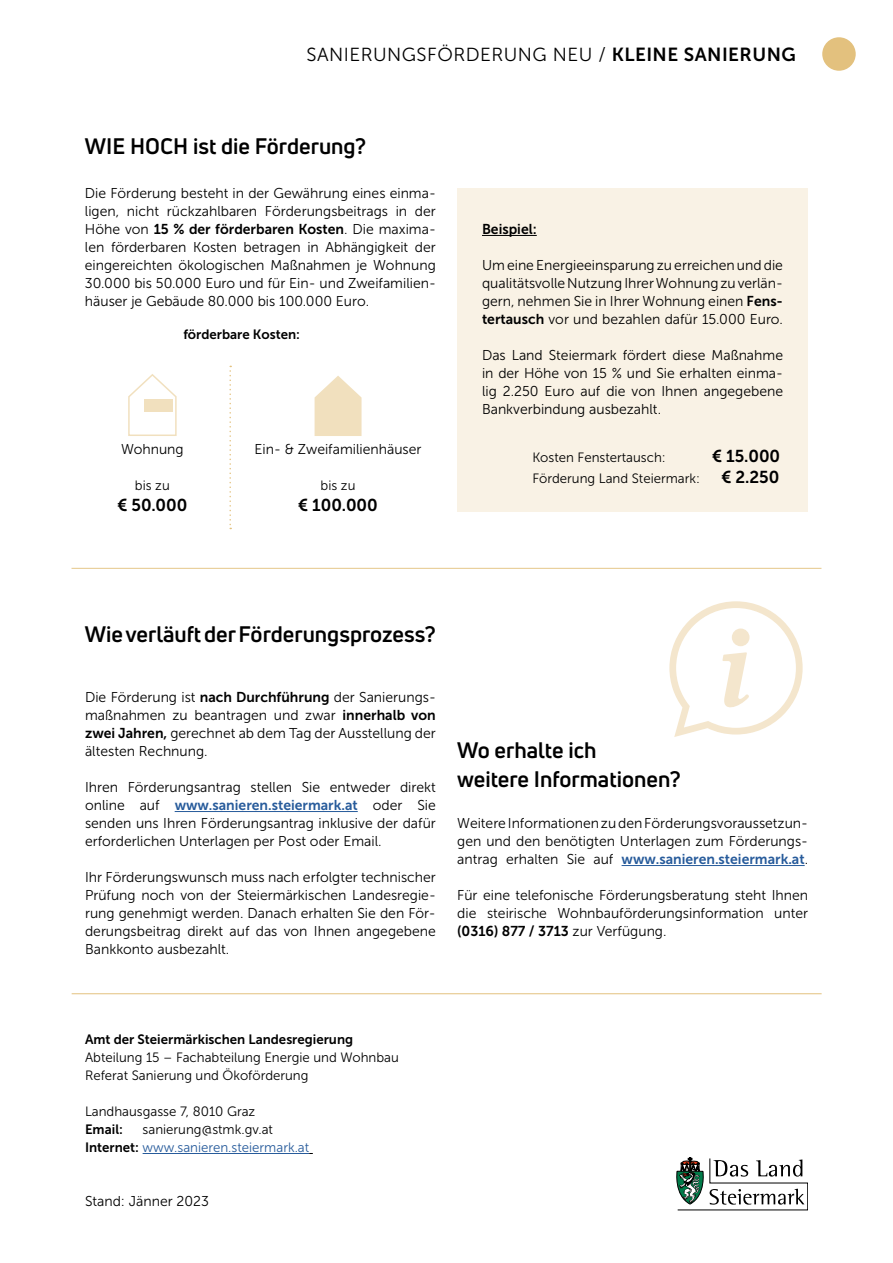
<style>
.page{position:relative;width:893px;height:1263px;background:#fff}
.page>*{position:absolute;margin:0;border:0;box-sizing:border-box;transform-origin:0 0}
.t1{font:700 22.05px/29.4px "Uni Neue";color:#000}
.t2{font:18.9px "Museo Sans 300";letter-spacing:.025em;color:#000}
.t3{font:17.1px "Museo Sans 700";color:#000}
.t4{font:14.25px/18px "Museo Sans 300";color:#000;text-align:justify}
.t5{font:14.25px "Museo Sans 700";color:#275b9b}
.t6{font:14.25px "Museo Sans 700";color:#000}
.t7{font:13.5px/18px "Museo Sans 300";color:#000}
.t8{font:13.5px "Museo Sans 700";color:#000}
.t9{font:13.5px/18px "Museo Sans 300";color:#275b9b}
.s1{font-family:"Museo Sans 700"}
.s2{font-family:"Museo Sans 300"}
.s3{font-family:"Museo Sans 700";font-size:17.1px}
.s4{font-family:"Museo Sans 300";color:#000}
.s5{color:#000}
.s6{font-family:"Museo Sans 700";color:#000}
</style>
<div class="page">
<svg style="left:677px;top:1157px;width:131px;height:53px"></svg>
<hr style="left:143px;top:1153px;width:166px;height:1px;background:#275b9b">
<hr style="left:72px;top:993px;width:750px;height:1px;background:#e3c17e">
<div style="left:822px;top:37px;width:34px;height:34px;background:#e3c17e;border-radius:50%"></div>
<div style="left:458px;top:189px;width:350px;height:323px;background:#f9f2e5"></div>
<hr style="left:175px;top:811px;width:183px;height:1px;background:#275b9b">
<hr style="left:622px;top:865px;width:183px;height:1px;background:#275b9b">
<hr style="left:482px;top:235px;width:55px;height:1px;background:#000">
<svg style="left:315px;top:376px;width:47px;height:60px"></svg>
<svg style="left:128px;top:374px;width:49px;height:62px"></svg>
<div style="left:144px;top:400px;width:28px;height:12px;background:#f1e0be"></div>
<svg style="left:229px;top:366px;width:2px;height:163px"></svg>
<hr style="left:72px;top:568px;width:749px;height:1px;background:#e3c17e">
<svg style="left:669px;top:601px;width:134px;height:136px"></svg>
<h2 class="t2" style="left:307px;top:44px;width:491px">SANIERUNGSFÖRDERUNG NEU / <span class="s1">KLEINE SANIERUNG</span></h2>
<h1 class="t1" style="left:85px;top:131px;width:283px">WIE HOCH ist die Förderung?</h1>
<p class="t4" style="left:85px;top:184px;width:352px">Die Förderung besteht in der Gewährung eines einma&shy;ligen, nicht rückzahlbaren Förderungsbeitrags in der</p>
<p class="t6" style="left:85px;top:221px;width:352px"><span class="s2">Höhe von</span> 15 % der förderbaren Kosten<span class="s2">. Die maxima-</span></p>
<p class="t4" style="left:85px;top:238px;width:353px">len förderbaren Kosten betragen in Abhängigkeit der eingereichten ökologischen Maßnahmen je Wohnung 30.000 bis 50.000 Euro und für Ein- und Zweifamilien&shy;häuser je Gebäude 80.000 bis 100.000 Euro.</p>
<p class="t8" style="left:183px;top:327px;width:118px">förderbare Kosten:</p>
<p class="t4" style="left:121px;top:440px;width:64px">Wohnung</p>
<p class="t4" style="left:255px;top:440px;width:168px">Ein- &amp; Zweifamilienhäuser</p>
<p class="t7" style="left:321px;top:476px;width:36px">bis zu</p>
<p class="t3" style="left:298px;top:495px;width:81px">€ 100.000</p>
<p class="t7" style="left:135px;top:476px;width:36px">bis zu</p>
<p class="t3" style="left:117px;top:495px;width:71px">€ 50.000</p>
<p class="t6" style="left:482px;top:221px;width:56px">Beispiel:</p>
<p class="t4" style="left:482px;top:256px;width:303px">Um eine Energieeinsparung zu erreichen und die qualitätsvolle Nutzung Ihrer Wohnung zu verlän&shy;gern, nehmen Sie in Ihrer Wohnung einen <span class="s1">Fens&shy;tertausch</span> vor und bezahlen dafür 15.000 Euro.</p>
<p class="t4" style="left:482px;top:346px;width:303px">Das Land Steiermark fördert diese Maßnahme in der Höhe von 15 % und Sie erhalten einma&shy;lig 2.250 Euro auf die von Ihnen angegebene Bankverbindung ausbezahlt.</p>
<p class="t7" style="left:532px;top:449px;width:135px">Kosten Fenstertausch:</p>
<p class="t3" style="left:712px;top:447px;width:70px">€ 15.000</p>
<p class="t7" style="left:532px;top:469px;width:249px">Förderung Land Steiermark: <span class="s3">€ 2.250</span></p>
<h1 class="t1" style="left:85px;top:619px;width:352px">Wie verläuft der Förderungsprozess?</h1>
<p class="t4" style="left:85px;top:688px;width:352px">Die Förderung ist <span class="s1">nach Durchführung</span> der Sanierungs&shy;maßnahmen zu beantragen und zwar <span class="s1">innerhalb von zwei Jahren,</span> gerechnet ab dem Tag der Ausstellung der ältesten Rechnung.</p>
<p class="t4" style="left:85px;top:778px;width:352px">Ihren Förderungsantrag stellen Sie entweder direkt</p>
<p class="t5" style="left:85px;top:797px;width:352px"><span class="s4">online auf</span> www.sanieren.steiermark.at <span class="s4">oder Sie</span></p>
<p class="t4" style="left:85px;top:814px;width:352px">senden uns Ihren Förderungsantrag inklusive der dafür erforderlichen Unterlagen per Post oder Email.</p>
<p class="t4" style="left:85px;top:868px;width:352px">Ihr Förderungswunsch muss nach erfolgter technischer Prüfung noch von der Steiermärkischen Landesregie&shy;rung genehmigt werden. Danach erhalten Sie den För&shy;derungsbeitrag direkt auf das von Ihnen angegebene Bankkonto ausbezahlt.</p>
<h1 class="t1" style="left:457px;top:735px;width:225px">Wo erhalte ich<br>weitere Informationen?</h1>
<p class="t4" style="left:457px;top:814px;width:352px">Weitere Informationen zu den Förderungsvoraussetzun&shy;gen und den benötigten Unterlagen zum Förderungs-</p>
<p class="t5" style="left:457px;top:851px;width:352px"><span class="s4">antrag erhalten Sie auf</span> www.sanieren.steiermark.at<span class="s4">.</span></p>
<p class="t4" style="left:457px;top:886px;width:352px">Für eine telefonische Förderungsberatung steht Ihnen die steirische Wohnbauförderungsinformation unter</p>
<p class="t6" style="left:457px;top:923px;width:211px">(0316) 877 / 3713 <span class="s2">zur Verfügung.</span></p>
<p class="t8" style="left:85px;top:1032px;width:270px">Amt der Steiermärkischen Landesregierung</p>
<p class="t7" style="left:85px;top:1048px;width:315px">Abteilung 15 – Fachabteilung Energie und Wohnbau<br>Referat Sanierung und Ökoförderung</p>
<p class="t7" style="left:85px;top:1102px;width:172px">Landhausgasse 7, 8010 Graz</p>
<p class="t8" style="left:85px;top:1122px;width:39px">Email:</p>
<p class="t9" style="left:85px;top:1120px;width:226px;text-indent:58px"><span class="s5">sanierung@stmk.gv.at<br></span><span class="s6">Internet:</span> www.sanieren.steiermark.at</p>
<p class="t4" style="left:85px;top:1192px;width:125px">Stand: Jänner 2023</p>
</div>
